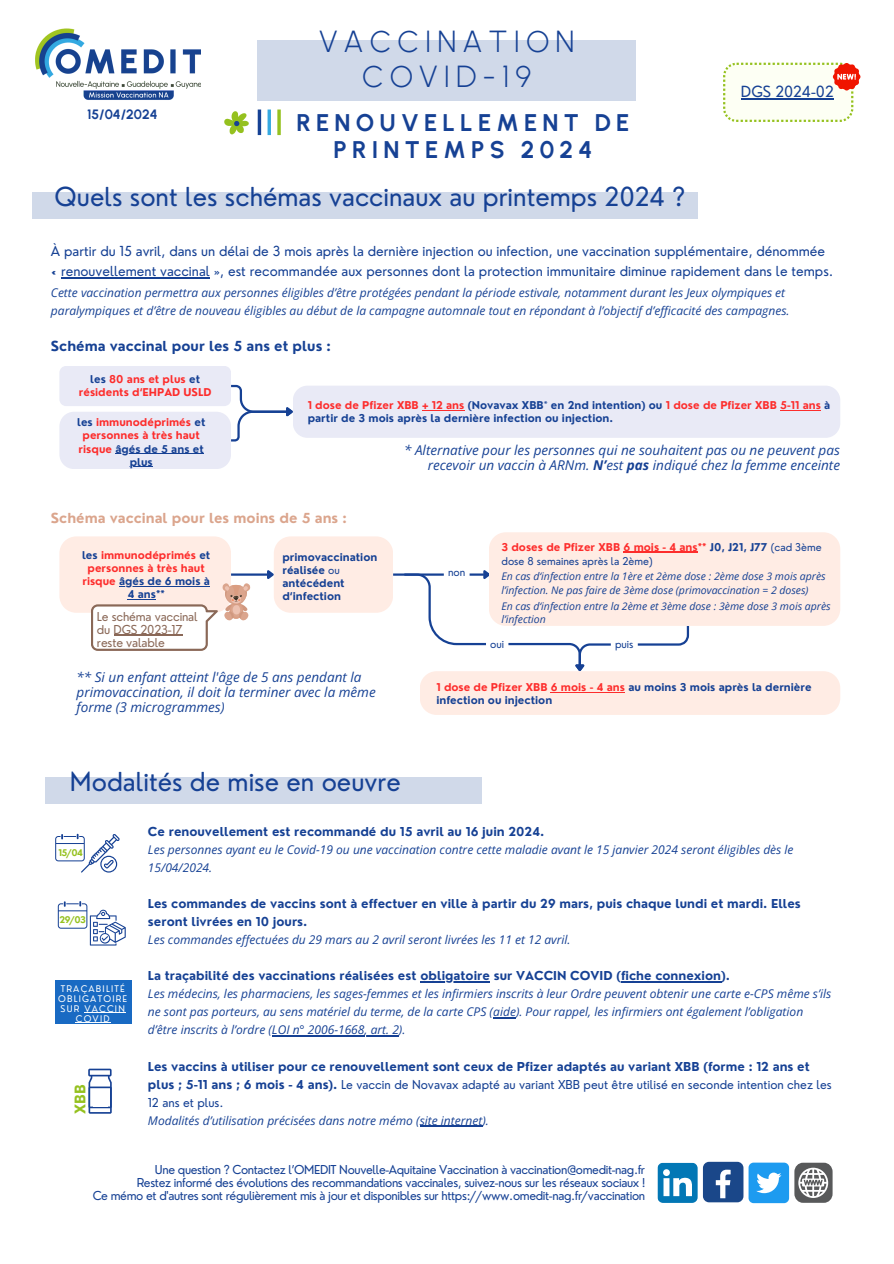
<style>
.page{position:relative;width:894px;height:1264px;background:#fff}
.page>*{position:absolute;margin:0;border:0;box-sizing:border-box;transform-origin:0 0}
.t1{font:300 30.45px/34.8px "Urbanist";letter-spacing:.2em;color:#164194;text-align:center}
.t2{font:25.5px "Nourd";color:#164194}
.t3{font:700 24px/27px "Urbanist";letter-spacing:.215em;color:#164194;text-align:center}
.t4{font:15px "Nourd";color:#164194}
.t5{font:700 14.25px "Nourd";color:#95c11f}
.t6{font:italic 13.5px/15px "Open Sans";color:#164194}
.t7{font:13.5px "Nourd";color:#164194}
.t8{font:700 13.5px "Nourd";color:#dba58d}
.t9{font:700 13.5px "Nourd";color:#164194}
.t10{font:700 13.5px "Urbanist";color:#164194}
.t11{font:italic 12px/18px "Open Sans";color:#164194}
.t12{font:700 12px/18px "Nourd";color:#164194}
.t13{font:12px "Nourd";letter-spacing:-.03em;color:#164194}
.t14{font:12px/13px "Nourd";letter-spacing:-.015em;color:#8a6857}
.t15{font:700 10.5px/13.2px "Nourd";color:#164194}
.t16{font:italic 10.5px/13.6px "Open Sans";color:#164194}
.t17{font:700 10.5px/13.2px "Nourd";color:#fd2d2c;text-align:center}
.t18{font:10.5px/13.6px "Nourd";color:#164194}
.t19{font:9px/9.8px "Nourd";letter-spacing:.135em;color:#fdfefe;text-align:center}
.t20{font:700 9px "Nourd";letter-spacing:-.06em;color:#95c11f}
.s1{color:#164194}
.s2{color:#fd2d2c}
.s3{font-weight:400}
.s4{font-weight:700}
.s5{font-weight:700;color:#fd2d2c}
.s6{font-family:"Open Sans";font-weight:400;font-style:italic}
</style>
<div class="page">
<div style="left:257px;top:40px;width:379px;height:60px;background:#d0d9e9"></div>
<svg style="left:277px;top:109px;width:4px;height:26px"></svg>
<svg style="left:267px;top:109px;width:4px;height:26px"></svg>
<hr style="left:258px;top:109px;width:3px;height:26px;background:#164194">
<img style="left:35px;top:29px;width:166px;height:71px">
<div style="left:33px;top:193px;width:664px;height:26px;background:#d0d9e9"></div>
<div style="left:45px;top:777px;width:437px;height:26px;background:#d0d9e9"></div>
<svg style="left:657px;top:1162px;width:40px;height:40px"></svg>
<div style="left:748px;top:1162px;width:40px;height:41px;background:#1d9bf0;border-radius:5px"></div>
<svg style="left:756px;top:1172px;width:25px;height:21px"></svg>
<div style="left:702px;top:1161px;width:41px;height:41px;background:#1a4789;border-radius:6px"></div>
<svg style="left:715px;top:1169px;width:15px;height:29px"></svg>
<svg style="left:794px;top:1162px;width:38px;height:40px"></svg>
<svg style="left:224px;top:111px;width:25px;height:24px"></svg>
<svg style="left:723px;top:63px;width:137px;height:59px"></svg>
<hr style="left:393px;top:573px;width:90px;height:2px;background:#164194">
<hr style="left:231px;top:573px;width:36px;height:2px;background:#164194">
<svg style="left:265px;top:536px;width:128px;height:76px;background:#fdece6"></svg>
<div style="left:489px;top:532px;width:351px;height:94px;background:#ffece4;border-radius:17px"></div>
<div style="left:419px;top:671px;width:421px;height:44px;background:#ffece4;border-radius:17px"></div>
<hr style="left:623px;top:552px;width:74px;height:1px;background:#fd2d2c">
<svg style="left:402px;top:570px;width:288px;height:103px"></svg>
<hr style="left:550px;top:692px;width:75px;height:1px;background:#fd2d2c">
<svg style="left:59px;top:366px;width:781px;height:103px"></svg>
<svg style="left:88px;top:1068px;width:24px;height:45px"></svg>
<div style="left:93px;top:1088px;width:14px;height:18px;background:#fff"></div>
<svg style="left:55px;top:833px;width:64px;height:39px"></svg>
<svg style="left:58px;top:901px;width:68px;height:44px"></svg>
<div style="left:55px;top:980px;width:76px;height:44px;background:#196ac3"></div>
<hr style="left:84px;top:1012px;width:42px;height:1px;background:#fdfefe">
<hr style="left:76px;top:1022px;width:35px;height:1px;background:#fdfefe">
<hr style="left:61px;top:277px;width:149px;height:1px;background:#164194">
<hr style="left:420px;top:981px;width:70px;height:1px;background:#164194">
<hr style="left:621px;top:981px;width:100px;height:1px;background:#164194">
<svg style="left:493px;top:1017px;width:23px;height:1px"></svg>
<hr style="left:272px;top:1035px;width:92px;height:1px;background:#164194">
<svg style="left:364px;top:1035px;width:35px;height:1px"></svg>
<hr style="left:419px;top:1125px;width:63px;height:1px;background:#164194">
<svg style="left:59px;top:536px;width:191px;height:115px"></svg>
<hr style="left:113px;top:635px;width:69px;height:1px;background:#8a6857">
<p class="t1" style="left:319px;top:24px;width:257px">VACCINATION<br>COVID-19</p>
<p class="t3" style="left:296px;top:109px;width:334px">RENOUVELLEMENT DE<br>PRINTEMPS 2024</p>
<p class="t2" style="left:55px;top:180px;width:632px">Quels sont les schémas vaccinaux au printemps 2024 ?</p>
<p class="t10" style="left:87px;top:106px;width:72px">15/04/2024</p>
<h6 class="t4" style="left:740px;top:82px;width:94px">DGS 2024-02</h6>
<p class="t7" style="left:51px;top:242px;width:775px">À partir du 15 avril, dans un délai de 3 mois après la dernière injection ou infection, une vaccination supplémentaire, dénommée</p>
<h3 class="t7" style="left:51px;top:262px;width:783px">« renouvellement vaccinal », est recommandée aux personnes dont la protection immunitaire diminue rapidement dans le temps.</h3>
<p class="t11" style="left:51px;top:283px;width:740px">Cette vaccination permettra aux personnes éligibles d’être protégées pendant la période estivale, notamment durant les Jeux olympiques et paralympiques et d’être de nouveau éligibles au début de la campagne automnale tout en répondant à l’objectif d’efficacité des campagnes.</p>
<p class="t9" style="left:51px;top:337px;width:281px">Schéma vaccinal pour les 5 ans et plus :</p>
<p class="t17" style="left:79px;top:372px;width:134px"><span class="s1">les</span> 80 ans et plus <span class="s1">et </span>résidents d‘EHPAD USLD</p>
<p class="t17" style="left:77px;top:416px;width:130px"><span class="s1">les</span> immunodéprimés <span class="s1">et </span>personnes à très haut risque <span class="s1">âgés de 5 ans et</span></p>
<p class="t15" style="left:130px;top:455px;width:25px">plus</p>
<p class="t15" style="left:307px;top:398px;width:524px"><span class="s2">1 dose de Pfizer XBB + 12 ans</span> (Novavax XBB<span class="s3">*</span> en 2nd intention) ou <span class="s2">1 dose de Pfizer XBB 5-11 ans</span> à partir de 3 mois après la dernière infection ou injection.</p>
<p class="t6" style="left:404px;top:443px;width:437px;text-align:right">* Alternative pour les personnes qui ne souhaitent pas ou ne peuvent pas recevoir un vaccin à ARNm. <span class="s4">N’</span>est <span class="s4">pas</span> indiqué chez la femme enceinte</p>
<p class="t8" style="left:51px;top:509px;width:297px">Schéma vaccinal pour les moins de 5 ans :</p>
<p class="t17" style="left:82px;top:548px;width:130px"><span class="s1">les</span> immunodéprimés <span class="s1">et </span>personnes à très haut risque <span class="s1">âgés de 6 mois à</span></p>
<p class="t15" style="left:128px;top:587px;width:39px">4 ans**</p>
<p class="t14" style="left:97px;top:610px;width:102px">Le schéma vaccinal du DGS 2023-17 reste valable</p>
<p class="t15" style="left:282px;top:550px;width:96px">primovaccination réalisée <span class="s3">ou </span>antécédent d‘infection</p>
<p class="t6" style="left:76px;top:669px;width:300px">** Si un enfant atteint l'âge de 5 ans pendant la primovaccination, il doit la terminer avec la même forme (3 microgrammes)</p>
<h1 class="t2" style="left:70px;top:765px;width:332px">Modalités de mise en oeuvre</h1>
<h2 class="t18" style="left:501px;top:540px;width:322px"><span class="s5">3 doses de Pfizer XBB 6 mois - 4 ans**</span> <span class="s4">J0, J21, J77</span> (cad 3ème dose 8 semaines après la 2ème)</h2>
<p class="t16" style="left:501px;top:569px;width:325px">En cas d‘infection entre la 1ère et 2ème dose : 2ème dose 3 mois après l’infection. Ne pas faire de 3ème dose (primovaccination = 2 doses)</p>
<h5 class="t16" style="left:501px;top:598px;width:330px">En cas d‘infection entre la 2ème et 3ème dose : 3ème dose 3 mois après l’infection</h5>
<h3 class="t18" style="left:490px;top:637px;width:15px">oui</h3>
<p class="t18" style="left:448px;top:565px;width:19px">non</p>
<p class="t18" style="left:615px;top:637px;width:20px">puis</p>
<p class="t15" style="left:436px;top:680px;width:376px"><span class="s2">1 dose de Pfizer XBB 6 mois - 4 ans</span> au moins 3 mois après la dernière infection ou injection</p>
<p class="t20" style="left:58px;top:846px;width:26px">15/04</p>
<p class="t20" style="left:59px;top:914px;width:28px">29/03</p>
<p class="t19" style="left:58px;top:984px;width:71px">TRAÇABILITÉ<br>OBLIGATOIRE<br>SUR VACCIN<br>COVID</p>
<p class="t5" style="left:71px;top:1113px;width:31px;rotate:-90deg">XBB</p>
<p class="t12" style="left:148px;top:822px;width:398px">Ce renouvellement est recommandé du 15 avril au 16 juin 2024.</p>
<p class="t11" style="left:148px;top:840px;width:647px">Les personnes ayant eu le Covid-19 ou une vaccination contre cette maladie avant le 15 janvier 2024 seront éligibles dès le<br>15/04/2024.</p>
<h4 class="t12" style="left:148px;top:894px;width:654px">Les commandes de vaccins sont à effectuer en ville à partir du 29 mars, puis chaque lundi et mardi. Elles seront livrées en 10 jours.</h4>
<p class="t11" style="left:148px;top:930px;width:424px">Les commandes effectuées du 29 mars au 2 avril seront livrées les 11 et 12 avril.</p>
<p class="t12" style="left:148px;top:966px;width:583px">La traçabilité des vaccinations réalisées est obligatoire sur VACCIN COVID (fiche connexion).</p>
<p class="t11" style="left:148px;top:984px;width:684px">Les médecins, les pharmaciens, les sages-femmes et les infirmiers inscrits à leur Ordre peuvent obtenir une carte e-CPS même s’ils</p>
<p class="t11" style="left:148px;top:1002px;width:656px">ne sont pas porteurs, au sens matériel du terme, de la carte CPS (aide). Pour rappel, les infirmiers ont également l’obligation d’être inscrits à l’ordre (LOI n° 2006-1668, art. 2).</p>
<p class="t12" style="left:148px;top:1056px;width:685px">Les vaccins à utiliser pour ce renouvellement sont ceux de Pfizer adaptés au variant XBB (forme : 12 ans et plus ; 5-11 ans ; 6 mois - 4 ans). <span class="s3">Le vaccin de Novavax adapté au variant XBB peut être utilisé en seconde intention chez les 12 ans et plus.<br></span><span class="s6">Modalités d’utilisation précisées dans notre mémo (site internet).</span></p>
<p class="t13" style="left:155px;top:1161px;width:491px">Une question ? Contactez l’OMEDIT Nouvelle-Aquitaine Vaccination à vaccination@omedit-nag.fr</p>
<p class="t13" style="left:137px;top:1174px;width:510px">Restez informé des évolutions des recommandations vaccinales, suivez-nous sur les réseaux sociaux !</p>
<p class="t13" style="left:93px;top:1187px;width:554px">Ce mémo et d'autres sont régulièrement mis à jour et disponibles sur https://www.omedit-nag.fr/vaccination</p>
</div>
